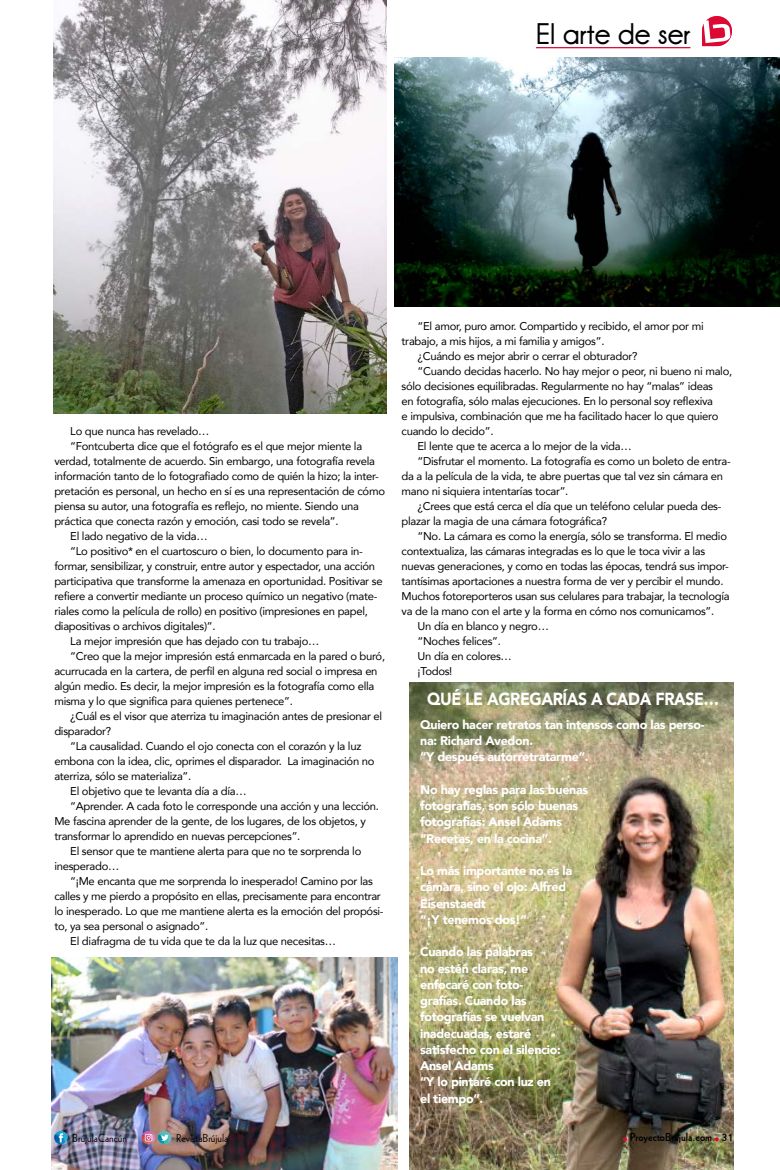
<style>
.page{position:relative;width:780px;height:1170px;background:#fff}
.page>*{position:absolute;margin:0;border:0;box-sizing:border-box;transform-origin:0 0}
.t1{font:700 30px "Champagne&Limousines";color:#000}
.t2{font:900 17.5px "Avenir";letter-spacing:-.025em;color:#fff;scale:.9 1}
.t3{font:900 12.5px/16.2px "Avenir";letter-spacing:-.025em;color:#fff}
.t4{font:11.25px "Avenir";letter-spacing:-.025em;color:#000}
.t5{font:11.25px "Geometric 231 BT Roman C";color:#000}
.t6{font:11.25px "Geometric 231 BT Bold C";color:#000}
</style>
<div class="page">
<img style="left:409px;top:682px;width:324px;height:487px">
<img style="left:53px;top:0;width:333px;height:413px">
<img style="left:394px;top:57px;width:386px;height:249px">
<img style="left:52px;top:957px;width:345px;height:212px">
<svg style="left:702px;top:16px;width:30px;height:30px"></svg>
<svg style="left:622px;top:1137px;width:5px;height:4px"></svg>
<svg style="left:714px;top:1137px;width:4px;height:4px"></svg>
<svg style="left:142px;top:1130px;width:29px;height:14px"></svg>
<svg style="left:54px;top:1130px;width:13px;height:13px"></svg>
<hr style="left:536px;top:47px;width:154px;height:1px;background:#dd0934">
<h1 class="t1" style="left:536px;top:17px;width:156px">El arte de ser</h1>
<p class="t4" style="left:70px;top:422px;width:141px">Lo que nunca has revelado…</p>
<p class="t4" style="left:70px;top:437px;width:293px">“Fontcuberta dice que el fotógrafo es el que mejor miente la</p>
<p class="t4" style="left:54px;top:452px;width:322px">verdad, totalmente de acuerdo. Sin embargo, una fotografía revela</p>
<p class="t4" style="left:54px;top:467px;width:326px">información tanto de lo fotografiado como de quién la hizo; la inter-</p>
<p class="t4" style="left:54px;top:482px;width:332px">pretación es personal, un hecho en sí es una representación de cómo</p>
<p class="t4" style="left:54px;top:497px;width:306px">piensa su autor, una fotografía es reflejo, no miente. Siendo una</p>
<p class="t4" style="left:54px;top:512px;width:286px">práctica que conecta razón y emoción, casi todo se revela”.</p>
<p class="t4" style="left:70px;top:527px;width:139px">El lado negativo de la vida…</p>
<p class="t4" style="left:70px;top:542px;width:294px">“Lo positivo* en el cuartoscuro o bien, lo documento para in-</p>
<p class="t4" style="left:54px;top:557px;width:322px">formar, sensibilizar, y construir, entre autor y espectador, una acción</p>
<p class="t4" style="left:54px;top:572px;width:330px">participativa que transforme la amenaza en oportunidad. Positivar se</p>
<p class="t4" style="left:54px;top:587px;width:324px">refiere a convertir mediante un proceso químico un negativo (mate-</p>
<p class="t4" style="left:54px;top:602px;width:315px">riales como la película de rollo) en positivo (impresiones en papel,</p>
<p class="t4" style="left:54px;top:617px;width:163px">diapositivas o archivos digitales)”.</p>
<p class="t4" style="left:70px;top:632px;width:250px">La mejor impresión que has dejado con tu trabajo…</p>
<p class="t4" style="left:70px;top:647px;width:316px">“Creo que la mejor impresión está enmarcada en la pared o buró,</p>
<p class="t4" style="left:54px;top:662px;width:325px">acurrucada en la cartera, de perfil en alguna red social o impresa en</p>
<p class="t4" style="left:54px;top:677px;width:321px">algún medio. Es decir, la mejor impresión es la fotografía como ella</p>
<p class="t4" style="left:54px;top:692px;width:240px">misma y lo que significa para quienes pertenece”.</p>
<p class="t4" style="left:70px;top:707px;width:313px">¿Cuál es el visor que aterriza tu imaginación antes de presionar el</p>
<p class="t4" style="left:54px;top:722px;width:59px">disparador?</p>
<p class="t4" style="left:70px;top:737px;width:292px">“La causalidad. Cuando el ojo conecta con el corazón y la luz</p>
<p class="t4" style="left:54px;top:752px;width:321px">embona con la idea, clic, oprimes el disparador. La imaginación no</p>
<p class="t4" style="left:54px;top:767px;width:138px">aterriza, sólo se materializa”.</p>
<p class="t4" style="left:70px;top:782px;width:178px">El objetivo que te levanta día a día…</p>
<p class="t4" style="left:70px;top:797px;width:310px">“Aprender. A cada foto le corresponde una acción y una lección.</p>
<p class="t4" style="left:54px;top:812px;width:313px">Me fascina aprender de la gente, de los lugares, de los objetos, y</p>
<p class="t4" style="left:54px;top:827px;width:247px">transformar lo aprendido en nuevas percepciones”.</p>
<p class="t4" style="left:70px;top:842px;width:292px">El sensor que te mantiene alerta para que no te sorprenda lo</p>
<p class="t4" style="left:54px;top:857px;width:66px">inesperado…</p>
<p class="t4" style="left:70px;top:872px;width:304px">“¡Me encanta que me sorprenda lo inesperado! Camino por las</p>
<p class="t4" style="left:54px;top:887px;width:328px">calles y me pierdo a propósito en ellas, precisamente para encontrar</p>
<p class="t4" style="left:54px;top:902px;width:331px">lo inesperado. Lo que me mantiene alerta es la emoción del propósi-</p>
<p class="t4" style="left:54px;top:917px;width:155px">to, ya sea personal o asignado”.</p>
<p class="t4" style="left:70px;top:932px;width:267px">El diafragma de tu vida que te da la luz que necesitas…</p>
<p class="t4" style="left:417px;top:317px;width:288px">“El amor, puro amor. Compartido y recibido, el amor por mi</p>
<p class="t4" style="left:401px;top:332px;width:204px">trabajo, a mis hijos, a mi familia y amigos”.</p>
<p class="t4" style="left:417px;top:347px;width:221px">¿Cuándo es mejor abrir o cerrar el obturador?</p>
<p class="t4" style="left:417px;top:362px;width:316px">“Cuando decidas hacerlo. No hay mejor o peor, ni bueno ni malo,</p>
<p class="t4" style="left:401px;top:377px;width:313px">sólo decisiones equilibradas. Regularmente no hay “malas” ideas</p>
<p class="t4" style="left:401px;top:392px;width:313px">en fotografía, sólo malas ejecuciones. En lo personal soy reflexiva</p>
<p class="t4" style="left:401px;top:407px;width:318px">e impulsiva, combinación que me ha facilitado hacer lo que quiero</p>
<p class="t4" style="left:401px;top:422px;width:93px">cuando lo decido”.</p>
<p class="t4" style="left:417px;top:437px;width:215px">El lente que te acerca a lo mejor de la vida…</p>
<p class="t4" style="left:417px;top:452px;width:315px">“Disfrutar el momento. La fotografía es como un boleto de entra-</p>
<p class="t4" style="left:401px;top:467px;width:323px">da a la película de la vida, te abre puertas que tal vez sin cámara en</p>
<p class="t4" style="left:401px;top:482px;width:168px">mano ni siquiera intentarías tocar”.</p>
<p class="t4" style="left:417px;top:497px;width:305px">¿Crees que está cerca el día que un teléfono celular pueda des-</p>
<p class="t4" style="left:401px;top:512px;width:207px">plazar la magia de una cámara fotográfica?</p>
<p class="t4" style="left:417px;top:527px;width:311px">“No. La cámara es como la energía, sólo se transforma. El medio</p>
<p class="t4" style="left:401px;top:542px;width:305px">contextualiza, las cámaras integradas es lo que le toca vivir a las</p>
<p class="t4" style="left:401px;top:557px;width:329px">nuevas generaciones, y como en todas las épocas, tendrá sus impor-</p>
<p class="t4" style="left:401px;top:572px;width:323px">tantísimas aportaciones a nuestra forma de ver y percibir el mundo.</p>
<p class="t4" style="left:401px;top:587px;width:329px">Muchos fotoreporteros usan sus celulares para trabajar, la tecnología</p>
<p class="t4" style="left:401px;top:602px;width:314px">va de la mano con el arte y la forma en cómo nos comunicamos”.</p>
<p class="t4" style="left:417px;top:617px;width:133px">Un día en blanco y negro…</p>
<p class="t4" style="left:417px;top:632px;width:85px">“Noches felices”.</p>
<p class="t4" style="left:417px;top:647px;width:96px">Un día en colores…</p>
<p class="t4" style="left:417px;top:662px;width:36px">¡Todos!</p>
<h2 class="t2" style="left:427px;top:684px;width:326px">QUÉ LE AGREGARÍAS A CADA FRASE…</h2>
<p class="t3" style="left:420px;top:715px;width:286px">Quiero hacer retratos tan intensos como las perso&shy;na: Richard Avedon.<br>“Y después autorretratarme”.</p>
<p class="t3" style="left:420px;top:780px;width:170px">No hay reglas para las buenas fotografías, son sólo buenas fotografías: Ansel Adams “Recetas, en la cocina”.</p>
<p class="t3" style="left:420px;top:862px;width:154px">Lo más importante no es la cámara, sino el ojo: Alfred<br>Eisenstaedt<br>“¡Y tenemos dos!”</p>
<p class="t3" style="left:420px;top:943px;width:142px">Cuando las palabras<br>no estén claras, me enfocaré con foto&shy;grafías. Cuando las fotografías se vuelvan inadecuadas, estaré satisfecho con el silencio:<br>Ansel Adams<br>“Y lo pintaré con luz en el tiempo”.</p>
<p class="t5" style="left:72px;top:1130px;width:56px">BrújulaCancún</p>
<p class="t5" style="left:176px;top:1130px;width:54px">RevistaBrújula</p>
<p class="t6" style="left:630px;top:1129px;width:105px">ProyectoBrújula.com 31</p>
</div>
